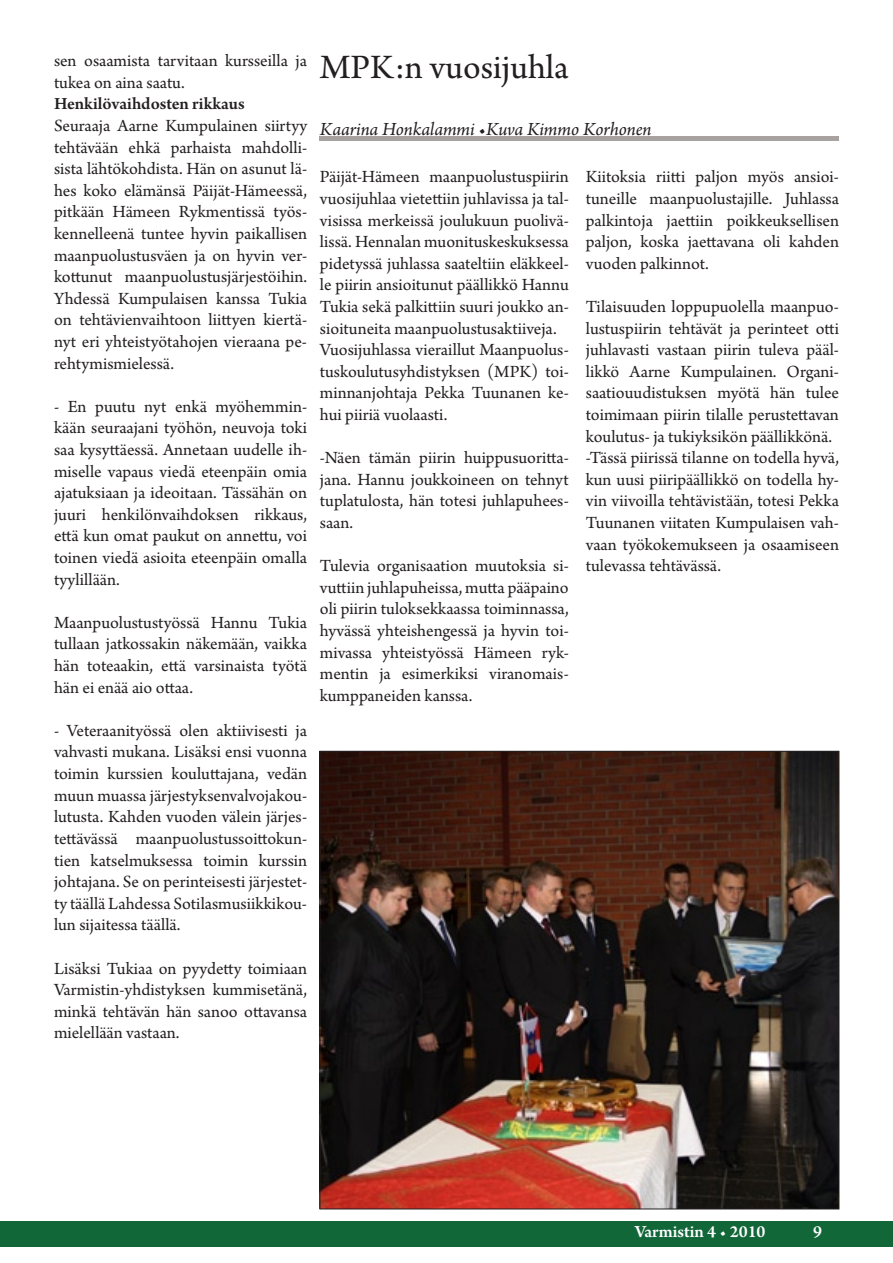
<style>
.page{position:relative;width:893px;height:1263px;background:#fff}
.page>*{position:absolute;margin:0;border:0;box-sizing:border-box;transform-origin:0 0}
.t1{font:36px "Arno Pro";color:#231f20}
.t2{font:italic 19.5px "Arno Pro";letter-spacing:-.005em;color:#231f20}
.t3{font:18px/21.6px "Arno Pro";color:#231f20;text-align:justify}
.t4{font:600 18px "Arno Pro";color:#231f20}
.t5{font:600 18px "Arno Pro";color:#fff}
.s1{font-weight:400;font-style:italic;color:#fdfdfd}
</style>
<div class="page">
<hr style="left:320px;top:136px;width:519px;height:4px;background:#a7a2a0">
<div style="left:0;top:1221px;width:893px;height:26px;background:#126739"></div>
<img style="left:322px;top:753px;width:515px;height:454px">
<p class="t3" style="left:54px;top:51px;width:255px">sen osaamista tarvitaan kursseilla ja tukea on aina saatu.</p>
<p class="t4" style="left:54px;top:94px;width:192px">Henkilövaihdosten rikkaus</p>
<p class="t3" style="left:54px;top:116px;width:255px">Seuraaja Aarne Kumpulainen siirtyy tehtävään ehkä parhaista mahdolli&shy;sista lähtökohdista. Hän on asunut lä&shy;hes koko elämänsä Päijät-Hämeessä, pitkään Hämeen Rykmentissä työs&shy;kennelleenä tuntee hyvin paikallisen maanpuolustusväen ja on hyvin ver&shy;kottunut maanpuolustusjärjestöihin.<br>Yhdessä Kumpulaisen kanssa Tukia on tehtävienvaihtoon liittyen kiertä&shy;nyt eri yhteistyötahojen vieraana pe&shy;rehtymismielessä.</p>
<p class="t3" style="left:54px;top:397px;width:255px">- En puutu nyt enkä myöhemmin&shy;kään seuraajani työhön, neuvoja toki saa kysyttäessä. Annetaan uudelle ih&shy;miselle vapaus viedä eteenpäin omia ajatuksiaan ja ideoitaan. Tässähän on juuri henkilönvaihdoksen rikkaus, että kun omat paukut on annettu, voi toinen viedä asioita eteenpäin omalla tyylillään.</p>
<p class="t3" style="left:54px;top:613px;width:255px">Maanpuolustustyössä Hannu Tukia tullaan jatkossakin näkemään, vaikka hän toteaakin, että varsinaista työtä hän ei enää aio ottaa.</p>
<p class="t3" style="left:54px;top:721px;width:255px">- Veteraanityössä olen aktiivisesti ja vahvasti mukana. Lisäksi ensi vuonna toimin kurssien kouluttajana, vedän muun muassa järjestyksenvalvojakou&shy;lutusta. Kahden vuoden välein järjes&shy;tettävässä maanpuolustussoittokun&shy;tien katselmuksessa toimin kurssin johtajana. Se on perinteisesti järjestet&shy;ty täällä Lahdessa Sotilasmusiikkikou&shy;lun sijaitessa täällä.</p>
<p class="t3" style="left:54px;top:958px;width:255px">Lisäksi Tukiaa on pyydetty toimiaan Varmistin-yhdistyksen kummisetänä, minkä tehtävän hän sanoo ottavansa mielellään vastaan.</p>
<h1 class="t1" style="left:320px;top:47px;width:250px">MPK:n vuosijuhla</h1>
<p class="t2" style="left:320px;top:118px;width:333px">Kaarina Honkalammi •Kuva Kimmo Korhonen</p>
<p class="t3" style="left:320px;top:167px;width:250px;text-align:left">Päijät-Hämeen maanpuolustuspiirin vuosijuhlaa vietettiin juhlavissa ja tal&shy;visissa merkeissä joulukuun puolivä&shy;lissä. Hennalan muonituskeskuksessa pidetyssä juhlassa saateltiin eläkkeel&shy;le piirin ansioitunut päällikkö Hannu Tukia sekä palkittiin suuri joukko an&shy;sioituneita maanpuolustusaktiiveja.<br>Vuosijuhlassa vieraillut Maanpuolus&shy;tuskoulutusyhdistyksen (MPK) toi&shy;minnanjohtaja Pekka Tuunanen ke&shy;hui piiriä vuolaasti.</p>
<p class="t3" style="left:320px;top:448px;width:250px">-Näen tämän piirin huippusuoritta&shy;jana. Hannu joukkoineen on tehnyt tuplatulosta, hän totesi juhlapuhees&shy;saan.</p>
<p class="t3" style="left:320px;top:556px;width:250px">Tulevia organisaation muutoksia si&shy;vuttiin juhlapuheissa, mutta pääpaino oli piirin tuloksekkaassa toiminnassa, hyvässä yhteishengessä ja hyvin toi&shy;mivassa yhteistyössä Hämeen ryk&shy;mentin ja esimerkiksi viranomais&shy;kumppaneiden kanssa.</p>
<p class="t3" style="left:586px;top:167px;width:255px">Kiitoksia riitti paljon myös ansioi&shy;tuneille maanpuolustajille. Juhlassa palkintoja jaettiin poikkeuksellisen paljon, koska jaettavana oli kahden vuoden palkinnot.</p>
<p class="t3" style="left:586px;top:297px;width:255px;text-align:left">Tilaisuuden loppupuolella maanpuo&shy;lustuspiirin tehtävät ja perinteet otti juhlavasti vastaan piirin tuleva pääl&shy;likkö Aarne Kumpulainen. Organi&shy;saatiouudistuksen myötä hän tulee toimimaan piirin tilalle perustettavan koulutus- ja tukiyksikön päällikkönä. -Tässä piirissä tilanne on todella hyvä, kun uusi piiripäällikkö on todella hy&shy;vin viivoilla tehtävistään, totesi Pekka Tuunanen viitaten Kumpulaisen vah&shy;vaan työkokemukseen ja osaamiseen tulevassa tehtävässä.</p>
<p class="t5" style="left:635px;top:1221px;width:132px">Varmistin 4 <span class="s1">•</span> 2010</p>
<p class="t5" style="left:813px;top:1221px;width:10px">9</p>
</div>
